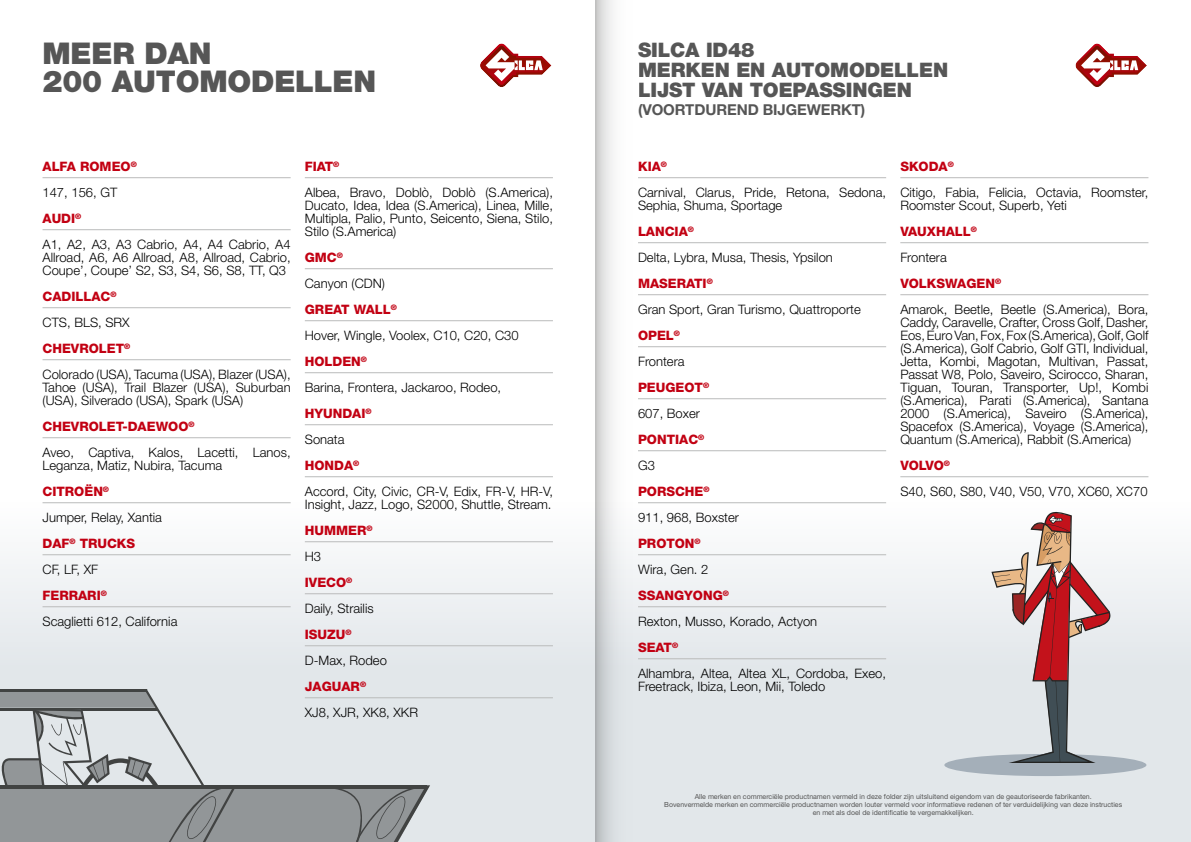
<style>
.page{position:relative;width:1191px;height:842px;background:#fff}
.page>*{position:absolute;margin:0;border:0;box-sizing:border-box;transform-origin:0 0}
.t1{font:900 30px/28px "Helvetica Neue 95";letter-spacing:-.005em;color:#565656}
.t2{font:900 20px/20px "Helvetica Neue 95";letter-spacing:-.005em;color:#565656}
.t3{font:700 15px "Helvetica Neue 75";letter-spacing:-.005em;color:#565656}
.t4{font:300 13px/13px "Helvetica Neue 45";color:#000}
.t5{font:800 13px "Helvetica Neue 85";color:#c20012}
.t6{font:7px/8px "Helvetica Neue 55 Roman";color:#565656;text-align:center}
</style>
<div class="page">
<div style="left:0;top:499px;width:595px;height:343px;background:linear-gradient(to bottom,#f7f8f9,#dbe1e5)"></div>
<div style="left:596px;top:499px;width:595px;height:343px;background:linear-gradient(to bottom,#f7f8f9,#dbe1e5)"></div>
<div style="left:944px;top:754px;width:202px;height:22px;background:#a4afb9;border-radius:50%"></div>
<svg style="left:991px;top:511px;width:122px;height:252px"></svg>
<svg style="left:0;top:689px;width:430px;height:153px;background:#b6bbbd"></svg>
<svg style="left:480px;top:43px;width:72px;height:44px"></svg>
<svg style="left:1075px;top:43px;width:72px;height:44px"></svg>
<hr style="left:43px;top:177px;width:248px;height:1px;background:#babbbb">
<hr style="left:43px;top:229px;width:248px;height:1px;background:#babbbb">
<hr style="left:43px;top:307px;width:248px;height:1px;background:#babbbb">
<hr style="left:43px;top:359px;width:248px;height:1px;background:#babbbb">
<hr style="left:43px;top:437px;width:248px;height:1px;background:#babbbb">
<hr style="left:43px;top:502px;width:248px;height:1px;background:#babbbb">
<hr style="left:43px;top:554px;width:248px;height:1px;background:#babbbb">
<hr style="left:43px;top:606px;width:248px;height:1px;background:#babbbb">
<hr style="left:305px;top:177px;width:248px;height:1px;background:#babbbb">
<hr style="left:305px;top:268px;width:248px;height:1px;background:#babbbb">
<hr style="left:305px;top:320px;width:248px;height:1px;background:#babbbb">
<hr style="left:305px;top:372px;width:248px;height:1px;background:#babbbb">
<hr style="left:305px;top:424px;width:248px;height:1px;background:#babbbb">
<hr style="left:305px;top:476px;width:248px;height:1px;background:#babbbb">
<hr style="left:305px;top:541px;width:248px;height:1px;background:#babbbb">
<hr style="left:305px;top:593px;width:248px;height:1px;background:#babbbb">
<hr style="left:305px;top:645px;width:248px;height:1px;background:#babbbb">
<hr style="left:305px;top:697px;width:248px;height:1px;background:#babbbb">
<hr style="left:638px;top:177px;width:248px;height:1px;background:#babbbb">
<hr style="left:638px;top:242px;width:248px;height:1px;background:#babbbb">
<hr style="left:638px;top:294px;width:248px;height:1px;background:#babbbb">
<hr style="left:638px;top:346px;width:248px;height:1px;background:#babbbb">
<hr style="left:638px;top:398px;width:248px;height:1px;background:#babbbb">
<hr style="left:638px;top:450px;width:248px;height:1px;background:#babbbb">
<hr style="left:638px;top:502px;width:248px;height:1px;background:#babbbb">
<hr style="left:638px;top:554px;width:248px;height:1px;background:#babbbb">
<hr style="left:638px;top:606px;width:248px;height:1px;background:#babbbb">
<hr style="left:638px;top:658px;width:248px;height:1px;background:#babbbb">
<hr style="left:900px;top:177px;width:248px;height:1px;background:#babbbb">
<hr style="left:900px;top:242px;width:248px;height:1px;background:#babbbb">
<hr style="left:900px;top:294px;width:248px;height:1px;background:#babbbb">
<hr style="left:900px;top:476px;width:248px;height:1px;background:#babbbb">
<svg style="left:595px;top:0;width:43px;height:842px"></svg>
<h1 class="t1" style="left:43px;top:39px;width:335px">MEER DAN<br>200 AUTOMODELLEN</h1>
<h2 class="t2" style="left:638px;top:40px;width:312px">SILCA ID48<br>MERKEN EN AUTOMODELLEN<br>LIJST VAN TOEPASSINGEN</h2>
<p class="t3" style="left:638px;top:100px;width:229px">(VOORTDUREND BIJGEWERKT)</p>
<p class="t5" style="left:43px;top:158px;width:96px">ALFA ROMEO<sup>®</sup></p>
<p class="t4" style="left:43px;top:185px;width:76px">147, 156, GT</p>
<p class="t5" style="left:43px;top:210px;width:40px">AUDI<sup>®</sup></p>
<p class="t4" style="left:43px;top:237px;width:250px;text-align:justify">A1, A2, A3, A3 Cabrio, A4, A4 Cabrio, A4<br>Allroad, A6, A6 Allroad, A8, Allroad, Cabrio, Coupe’, Coupe’ S2, S3, S4, S6, S8, TT, Q3</p>
<p class="t5" style="left:43px;top:288px;width:75px">CADILLAC<sup>®</sup></p>
<p class="t4" style="left:43px;top:315px;width:89px">CTS, BLS, SRX</p>
<p class="t5" style="left:43px;top:340px;width:89px">CHEVROLET<sup>®</sup></p>
<p class="t4" style="left:43px;top:367px;width:250px;text-align:justify">Colorado (USA), Tacuma (USA), Blazer (USA), Tahoe (USA), Trail Blazer (USA), Suburban (USA), Silverado (USA), Spark (USA)</p>
<p class="t5" style="left:43px;top:418px;width:153px">CHEVROLET-DAEWOO<sup>®</sup></p>
<p class="t4" style="left:43px;top:445px;width:250px">Aveo, Captiva, Kalos, Lacetti, Lanos,<br>Leganza, Matiz, Nubira, Tacuma</p>
<p class="t5" style="left:43px;top:483px;width:68px">CITROËN<sup>®</sup></p>
<p class="t4" style="left:43px;top:510px;width:121px">Jumper, Relay, Xantia</p>
<p class="t5" style="left:43px;top:535px;width:94px">DAF<sup>®</sup> TRUCKS</p>
<p class="t4" style="left:43px;top:562px;width:57px">CF, LF, XF</p>
<p class="t5" style="left:43px;top:587px;width:66px">FERRARI<sup>®</sup></p>
<p class="t4" style="left:43px;top:614px;width:136px">Scaglietti 612, California</p>
<p class="t5" style="left:305px;top:158px;width:36px">FIAT<sup>®</sup></p>
<p class="t4" style="left:305px;top:185px;width:250px;text-align:justify">Albea, Bravo, Doblò, Doblò (S.America), Ducato, Idea, Idea (S.America), Linea, Mille, Multipla, Palio, Punto, Seicento, Siena, Stilo, Stilo (S.America)</p>
<p class="t5" style="left:305px;top:249px;width:40px">GMC<sup>®</sup></p>
<p class="t4" style="left:305px;top:276px;width:82px">Canyon (CDN)</p>
<p class="t5" style="left:305px;top:301px;width:94px">GREAT WALL<sup>®</sup></p>
<p class="t4" style="left:305px;top:328px;width:215px">Hover, Wingle, Voolex, C10, C20, C30</p>
<p class="t5" style="left:305px;top:353px;width:64px">HOLDEN<sup>®</sup></p>
<p class="t4" style="left:305px;top:380px;width:198px">Barina, Frontera, Jackaroo, Rodeo,</p>
<p class="t5" style="left:305px;top:405px;width:68px">HYUNDAI<sup>®</sup></p>
<p class="t4" style="left:305px;top:432px;width:41px">Sonata</p>
<p class="t5" style="left:305px;top:457px;width:56px">HONDA<sup>®</sup></p>
<p class="t4" style="left:305px;top:484px;width:250px">Accord, City, Civic, CR-V, Edix, FR-V, HR-V,<br>Insight, Jazz, Logo, S2000, Shuttle, Stream.</p>
<p class="t5" style="left:305px;top:522px;width:69px">HUMMER<sup>®</sup></p>
<p class="t4" style="left:305px;top:549px;width:18px">H3</p>
<p class="t5" style="left:305px;top:574px;width:49px">IVECO<sup>®</sup></p>
<p class="t4" style="left:305px;top:601px;width:70px">Daily, Strailis</p>
<p class="t5" style="left:305px;top:626px;width:48px">ISUZU<sup>®</sup></p>
<p class="t4" style="left:305px;top:653px;width:84px">D-Max, Rodeo</p>
<p class="t5" style="left:305px;top:678px;width:63px">JAGUAR<sup>®</sup></p>
<p class="t4" style="left:305px;top:705px;width:115px">XJ8, XJR, XK8, XKR</p>
<p class="t5" style="left:638px;top:158px;width:30px">KIA<sup>®</sup></p>
<p class="t4" style="left:638px;top:185px;width:250px">Carnival, Clarus, Pride, Retona, Sedona,<br>Sephia, Shuma, Sportage</p>
<p class="t5" style="left:638px;top:223px;width:57px">LANCIA<sup>®</sup></p>
<p class="t4" style="left:638px;top:250px;width:196px">Delta, Lybra, Musa, Thesis, Ypsilon</p>
<p class="t5" style="left:638px;top:275px;width:76px">MASERATI<sup>®</sup></p>
<p class="t4" style="left:638px;top:302px;width:224px">Gran Sport, Gran Turismo, Quattroporte</p>
<p class="t5" style="left:638px;top:327px;width:43px">OPEL<sup>®</sup></p>
<p class="t4" style="left:638px;top:354px;width:48px">Frontera</p>
<p class="t5" style="left:638px;top:379px;width:73px">PEUGEOT<sup>®</sup></p>
<p class="t4" style="left:638px;top:406px;width:63px">607, Boxer</p>
<p class="t5" style="left:638px;top:431px;width:68px">PONTIAC<sup>®</sup></p>
<p class="t4" style="left:638px;top:458px;width:18px">G3</p>
<p class="t5" style="left:638px;top:483px;width:73px">PORSCHE<sup>®</sup></p>
<p class="t4" style="left:638px;top:510px;width:102px">911, 968, Boxster</p>
<p class="t5" style="left:638px;top:535px;width:64px">PROTON<sup>®</sup></p>
<p class="t4" style="left:638px;top:562px;width:72px">Wira, Gen. 2</p>
<p class="t5" style="left:638px;top:587px;width:92px">SSANGYONG<sup>®</sup></p>
<p class="t4" style="left:638px;top:614px;width:181px">Rexton, Musso, Korado, Actyon</p>
<p class="t5" style="left:638px;top:639px;width:42px">SEAT<sup>®</sup></p>
<p class="t4" style="left:638px;top:666px;width:250px">Alhambra, Altea, Altea XL, Cordoba, Exeo,<br>Freetrack, Ibiza, Leon, Mii, Toledo</p>
<p class="t5" style="left:900px;top:158px;width:55px">SKODA<sup>®</sup></p>
<p class="t4" style="left:900px;top:185px;width:250px">Citigo, Fabia, Felicia, Octavia, Roomster,<br>Roomster Scout, Superb, Yeti</p>
<p class="t5" style="left:900px;top:223px;width:78px">VAUXHALL<sup>®</sup></p>
<p class="t4" style="left:900px;top:250px;width:48px">Frontera</p>
<p class="t5" style="left:900px;top:275px;width:102px">VOLKSWAGEN<sup>®</sup></p>
<p class="t4" style="left:900px;top:302px;width:250px;text-align:justify">Amarok, Beetle, Beetle (S.America), Bora, Caddy, Caravelle, Crafter, Cross Golf, Dasher, Eos, Euro Van, Fox, Fox (S.America), Golf, Golf (S.America), Golf Cabrio, Golf GTI, Individual, Jetta, Kombi, Magotan, Multivan, Passat, Passat W8, Polo, Saveiro, Scirocco, Sharan, Tiguan, Touran, Transporter, Up!, Kombi (S.America), Parati (S.America), Santana 2000 (S.America), Saveiro (S.America), Spacefox (S.America), Voyage (S.America), Quantum (S.America), Rabbit (S.America)</p>
<p class="t5" style="left:900px;top:457px;width:51px">VOLVO<sup>®</sup></p>
<p class="t4" style="left:900px;top:484px;width:249px">S40, S60, S80, V40, V50, V70, XC60, XC70</p>
<p class="t6" style="left:664px;top:793px;width:459px">Alle merken en commerciële productnamen vermeld in deze folder zijn uitsluitend eigendom van de geautoriseerde fabrikanten.<br>Bovenvermelde merken en commerciële productnamen worden louter vermeld voor informatieve redenen of ter verduidelijking van deze instructies en met als doel de identificatie te vergemakkelijken.</p>
</div>
